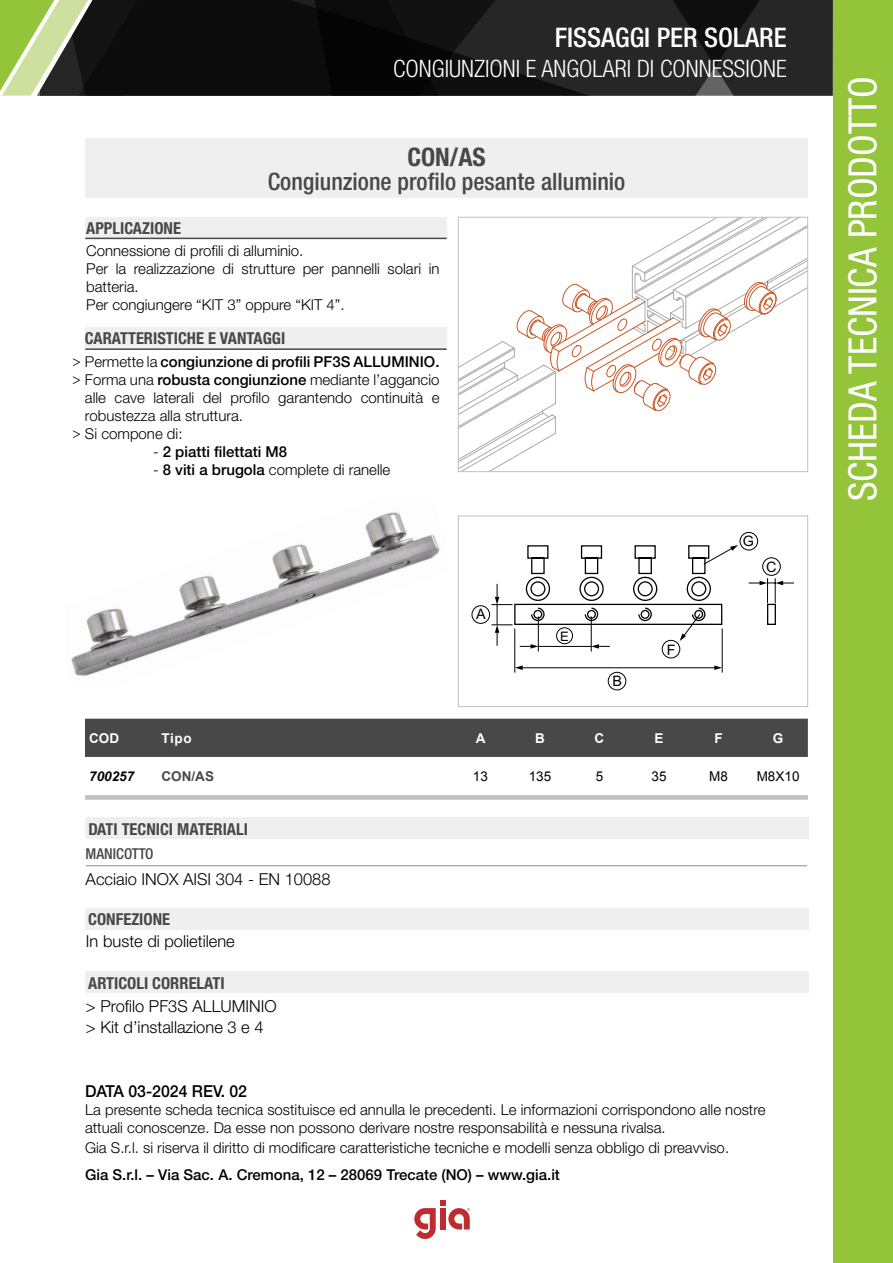
<style>
.page{position:relative;width:893px;height:1263px;background:#fff}
.page>*{position:absolute;margin:0;border:0;box-sizing:border-box;transform-origin:0 0}
.t1{font:condensed 39px "Helvetica Neue LT Std";color:#fff}
.t2{font:500 condensed 27px "Helvetica Neue LT Std";color:#fff}
.t3{font:700 condensed 25.5px "Helvetica Neue LT Std";color:#484848}
.t4{font:500 condensed 24px "Helvetica Neue LT Std";color:#484848}
.t5{font:300 condensed 24px "Helvetica Neue LT Std";color:#fff}
.Stile_di_paragrafo_1{font:300 16.5px "Helvetica Neue LT Std";color:#000}
.t6{font:700 condensed 16.5px "Helvetica Neue LT Std";color:#484848}
.t7{font:500 16.5px "Helvetica Neue LT Std";color:#000;scale:.96 1}
.Stile_di_paragrafo_1-2{font:300 15px/18px "Helvetica Neue LT Std";color:#000}
.Stile_di_paragrafo_1-3{font:500 15px "Helvetica Neue LT Std";color:#000}
.Stile_di_paragrafo_1-4{font:300 15px "Helvetica Neue LT Std";color:#000;scale:.9 1}
.t8{font:500 condensed 15px "Helvetica Neue LT Std";color:#484848}
.t9{font:14.4px "M Arial";color:#000}
.t10{font:13.5px "Arial";color:#000}
.t11{font:700 13.5px "Arial";letter-spacing:.03em;color:#fff}
.t12{font:italic 700 13.5px "Arial";color:#000}
.t13{font:700 13.5px "Arial";color:#484848}
.t14{font:13.05px "M Arial";color:#000}
.s1{font-weight:300}
.s2{font-weight:500}
</style>
<div class="page">
<svg style="left:101px;top:0;width:727px;height:96px;background:#171717"></svg>
<svg style="left:0;top:0;width:101px;height:96px;background:#83945f"></svg>
<div style="left:833px;top:0;width:60px;height:1263px;background:#94c43a"></div>
<svg style="left:414px;top:1200px;width:56px;height:39px"></svg>
<img style="left:71px;top:512px;width:369px;height:164px">
<svg style="left:460px;top:219px;width:346px;height:251px"></svg>
<div style="left:458px;top:217px;width:350px;height:255px;border:1px solid #c0c0c0"></div>
<hr style="left:522px;top:667px;width:194px;height:1px;background:#000">
<hr style="left:514px;top:628px;width:1px;height:45px;background:#000">
<hr style="left:722px;top:628px;width:1px;height:45px;background:#000">
<hr style="left:591px;top:616px;width:1px;height:35px;background:#000">
<hr style="left:538px;top:616px;width:1px;height:35px;background:#000">
<div style="left:740px;top:532px;width:18px;height:18px;border:1px solid #000;border-radius:50%"></div>
<div style="left:472px;top:605px;width:18px;height:19px;border:1px solid #000;border-radius:50%"></div>
<div style="left:662px;top:640px;width:18px;height:18px;border:1px solid #000;border-radius:50%"></div>
<div style="left:608px;top:672px;width:18px;height:18px;border:1px solid #000;border-radius:50%"></div>
<svg style="left:515px;top:665px;width:8px;height:5px"></svg>
<svg style="left:714px;top:665px;width:8px;height:5px"></svg>
<svg style="left:491px;top:545px;width:303px;height:104px"></svg>
<div style="left:458px;top:516px;width:350px;height:191px;border:1px solid #c0c0c0"></div>
<div style="left:85px;top:719px;width:723px;height:38px;background:#484848"></div>
<svg style="left:85px;top:795px;width:723px;height:5px;background:#c6c6c6"></svg>
<div style="left:85px;top:217px;width:362px;height:21px;background:#efefef"></div>
<div style="left:85px;top:327px;width:362px;height:21px;background:#efefef"></div>
<div style="left:85px;top:138px;width:723px;height:59px;background:#efefef"></div>
<hr style="left:85px;top:348px;width:362px;height:2px;background:#484848">
<hr style="left:85px;top:238px;width:362px;height:1px;background:#484848">
<hr style="left:86px;top:865px;width:721px;height:1px;background:#939393">
<div style="left:85px;top:817px;width:723px;height:22px;background:#efefef"></div>
<div style="left:85px;top:908px;width:723px;height:21px;background:#efefef"></div>
<div style="left:85px;top:971px;width:723px;height:22px;background:#efefef"></div>
<h2 class="t2" style="left:555px;top:21px;width:233px">FISSAGGI PER SOLARE</h2>
<p class="t5" style="left:393px;top:55px;width:395px">CONGIUNZIONI E ANGOLARI DI CONNESSIONE</p>
<p class="t3" style="left:407px;top:141px;width:80px">CON/AS</p>
<p class="t4" style="left:268px;top:167px;width:359px">Congiunzione profilo pesante alluminio</p>
<p class="t6" style="left:86px;top:218px;width:96px">APPLICAZIONE</p>
<p class="Stile_di_paragrafo_1-2" style="left:86px;top:242px;width:219px">Connessione di profili di alluminio.</p>
<p class="Stile_di_paragrafo_1-2" style="left:86px;top:260px;width:355px">Per la realizzazione di strutture per pannelli solari in batteria.</p>
<p class="Stile_di_paragrafo_1-2" style="left:86px;top:296px;width:260px">Per congiungere “KIT 3” oppure “KIT 4”.</p>
<p class="t6" style="left:85px;top:328px;width:202px">CARATTERISTICHE E VANTAGGI</p>
<p class="Stile_di_paragrafo_1-3" style="left:72px;top:352px;width:369px"><span class="s1">&gt; Permette la</span> congiunzione di profili PF3S ALLUMINIO.</p>
<p class="Stile_di_paragrafo_1-4" style="left:72px;top:370px;width:409px">&gt; Forma una <span class="s2">robusta congiunzione</span> mediante l’aggancio</p>
<p class="Stile_di_paragrafo_1-4" style="left:72px;top:424px;width:124px">&gt; Si compone di:</p>
<p class="Stile_di_paragrafo_1-2" style="left:85px;top:388px;width:356px">alle cave laterali del profilo garantendo continuità e robustezza alla struttura.</p>
<p class="Stile_di_paragrafo_1-3" style="left:153px;top:442px;width:136px"><span class="s1">-</span> 2 piatti filettati M8</p>
<p class="Stile_di_paragrafo_1-2" style="left:153px;top:460px;width:239px">- <span class="s2">8 viti a brugola</span> complete di ranelle</p>
<p class="t9" style="left:476px;top:606px;width:11px">A</p>
<p class="t14" style="left:560px;top:628px;width:10px">E</p>
<p class="t9" style="left:613px;top:673px;width:11px">B</p>
<p class="t9" style="left:667px;top:642px;width:10px">F</p>
<p class="t9" style="left:743px;top:533px;width:13px">G</p>
<p class="t9" style="left:766px;top:559px;width:12px">C</p>
<p class="t11" style="left:89px;top:729px;width:31px">COD</p>
<p class="t11" style="left:162px;top:729px;width:32px">Tipo</p>
<p class="t11" style="left:476px;top:729px;width:11px">A</p>
<p class="t11" style="left:535px;top:729px;width:11px">B</p>
<p class="t11" style="left:595px;top:729px;width:11px">C</p>
<p class="t11" style="left:654px;top:729px;width:11px">E</p>
<p class="t11" style="left:714px;top:729px;width:10px">F</p>
<p class="t11" style="left:773px;top:729px;width:12px">G</p>
<p class="t12" style="left:89px;top:767px;width:47px">700257</p>
<p class="t13" style="left:162px;top:767px;width:54px">CON/AS</p>
<p class="t10" style="left:473px;top:767px;width:17px">13</p>
<p class="t10" style="left:529px;top:767px;width:24px">135</p>
<p class="t10" style="left:596px;top:767px;width:9px">5</p>
<p class="t10" style="left:651px;top:767px;width:17px">35</p>
<p class="t10" style="left:709px;top:767px;width:20px">M8</p>
<p class="t10" style="left:757px;top:767px;width:44px">M8X10</p>
<p class="t6" style="left:88px;top:819px;width:161px">DATI TECNICI MATERIALI</p>
<p class="t8" style="left:86px;top:845px;width:70px">MANICOTTO</p>
<p class="Stile_di_paragrafo_1" style="left:86px;top:869px;width:246px">Acciaio INOX AISI 304 - EN 10088</p>
<p class="t6" style="left:88px;top:909px;width:83px">CONFEZIONE</p>
<p class="Stile_di_paragrafo_1" style="left:86px;top:931px;width:150px">In buste di polietilene</p>
<p class="t6" style="left:88px;top:973px;width:138px">ARTICOLI CORRELATI</p>
<p class="Stile_di_paragrafo_1" style="left:86px;top:996px;width:192px">&gt; Profilo PF3S ALLUMINIO</p>
<p class="Stile_di_paragrafo_1" style="left:86px;top:1017px;width:179px">&gt; Kit d’installazione 3 e 4</p>
<p class="t7" style="left:85px;top:1081px;width:170px">DATA 03-2024 REV. 02</p>
<p class="Stile_di_paragrafo_1-2" style="left:85px;top:1100px;width:682px">La presente scheda tecnica sostituisce ed annulla le precedenti. Le informazioni corrispondono alle nostre</p>
<p class="Stile_di_paragrafo_1-2" style="left:85px;top:1118px;width:582px">attuali conoscenze. Da esse non possono derivare nostre responsabilità e nessuna rivalsa.</p>
<p class="Stile_di_paragrafo_1-2" style="left:85px;top:1138px;width:646px">Gia S.r.l. si riserva il diritto di modificare caratteristiche tecniche e modelli senza obbligo di preavviso.</p>
<p class="Stile_di_paragrafo_1-3" style="left:85px;top:1166px;width:476px">Gia S.r.l. – Via Sac. A. Cremona, 12 – 28069 Trecate (NO) – www.gia.it</p>
<h1 class="t1" style="left:840px;top:501px;width:426px;rotate:-90deg">SCHEDA TECNICA PRODOTTO</h1>
</div>
